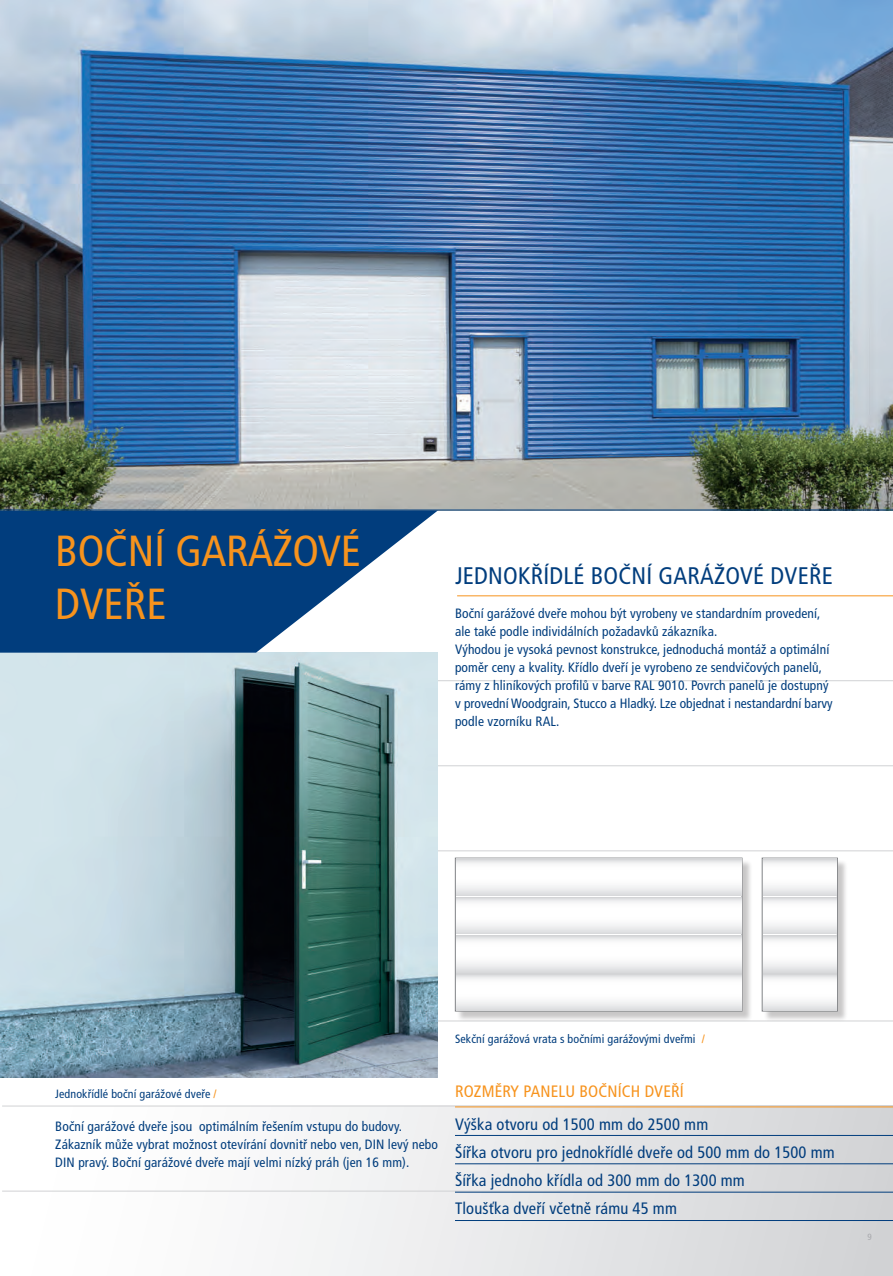
<style>
.page{position:relative;width:893px;height:1276px;background:#fff}
.page>*{position:absolute;margin:0;border:0;box-sizing:border-box;transform-origin:0 0}
.t1{font:condensed 43.5px/52.2px "Frutiger CE";color:#f7931d}
.t2{font:condensed 24px "Frutiger CE";letter-spacing:.01em;color:#013d7d}
.t3{font:condensed 16.5px/27.8px "Frutiger CE";letter-spacing:.01em;color:#013d7d}
.t4{font:condensed 16.5px "Frutiger CE";letter-spacing:.01em;color:#f7931d}
.t5{font:condensed 13.5px/18px "Frutiger CE";letter-spacing:.01em;color:#013d7d}
.t6{font:condensed 12px "Frutiger CE";letter-spacing:.01em;color:#013d7d}
.t7{font:condensed 9px "Frutiger CE";color:#a8a9ad}
.s1{color:#f7931d}
</style>
<div class="page">
<img style="left:0;top:0;width:893px;height:509px">
<div style="left:2px;top:1106px;width:891px;height:170px;background:linear-gradient(to right,#fff,#d2d4d7)"></div>
<hr style="left:2px;top:680px;width:891px;height:1px;background:#d1d2d4">
<hr style="left:2px;top:765px;width:891px;height:1px;background:#d1d2d4">
<hr style="left:2px;top:850px;width:891px;height:1px;background:#d1d2d4">
<hr style="left:2px;top:1020px;width:891px;height:1px;background:#d1d2d4">
<hr style="left:2px;top:1105px;width:891px;height:1px;background:#d1d2d4">
<hr style="left:2px;top:1190px;width:891px;height:1px;background:#d1d2d4">
<hr style="left:457px;top:595px;width:436px;height:1px;background:#f7931d">
<hr style="left:455px;top:1106px;width:438px;height:1px;background:#f7931d">
<hr style="left:455px;top:1135px;width:438px;height:1px;background:#013d7d">
<hr style="left:455px;top:1163px;width:438px;height:1px;background:#013d7d">
<hr style="left:455px;top:1192px;width:438px;height:1px;background:#013d7d">
<hr style="left:455px;top:1220px;width:438px;height:1px;background:#013d7d">
<div style="left:456px;top:859px;width:297px;height:163px;background:#231f20;opacity:.25"></div>
<div style="left:455px;top:857px;width:287px;height:154px;background:linear-gradient(to right,#d7d8da,#d7d8da);border:1px solid #808285"></div>
<svg style="left:456px;top:974px;width:285px;height:36px"></svg>
<svg style="left:456px;top:935px;width:285px;height:37px"></svg>
<svg style="left:456px;top:897px;width:285px;height:36px"></svg>
<svg style="left:456px;top:858px;width:285px;height:37px"></svg>
<div style="left:763px;top:859px;width:85px;height:163px;background:#231f20;opacity:.25"></div>
<div style="left:762px;top:857px;width:76px;height:154px;background:linear-gradient(to right,#d7d8da,#d7d8da);border:1px solid #808285"></div>
<svg style="left:763px;top:974px;width:73px;height:36px"></svg>
<svg style="left:763px;top:935px;width:73px;height:37px"></svg>
<svg style="left:763px;top:897px;width:73px;height:36px"></svg>
<svg style="left:763px;top:858px;width:73px;height:37px"></svg>
<img style="left:0;top:652px;width:438px;height:426px">
<hr style="left:0;top:509px;width:893px;height:1px;background:#013d7d">
<svg style="left:0;top:510px;width:438px;height:142px;fill:#013d7d"></svg>
<h1 class="t1" style="left:55px;top:526px;width:307px">BOČNÍ GARÁŽOVÉ<br>DVEŘE</h1>
<h2 class="t2" style="left:455px;top:562px;width:379px">JEDNOKŘÍDLÉ BOČNÍ GARÁŽOVÉ DVEŘE</h2>
<p class="t5" style="left:455px;top:605px;width:379px">Boční garážové dveře mohou být vyrobeny ve standardním provedení, ale také podle individálních požadavků zákazníka.<br>Výhodou je vysoká pevnost konstrukce, jednoduchá montáž a optimální poměr ceny a kvality. Křídlo dveří je vyrobeno ze sendvičových panelů, rámy z hliníkových profilů v barve RAL 9010. Povrch panelů je dostupný v provední Woodgrain, Stucco a Hladký. Lze objednat i nestandardní barvy podle vzorníku RAL.</p>
<p class="t6" style="left:55px;top:1087px;width:163px">Jednokřídlé boční garážové dveře <span class="s1">/</span></p>
<p class="t5" style="left:55px;top:1117px;width:384px">Boční garážové dveře jsou optimálním řešením vstupu do budovy.<br>Zákazník může vybrat možnost otevírání dovnitř nebo ven, DIN levý nebo<br>DIN pravý. Boční garážové dveře mají velmi nízký práh (jen 16 mm).</p>
<p class="t6" style="left:455px;top:1031px;width:251px">Sekční garážová vrata s bočními garážovými dveřmi <span class="s1">/</span></p>
<p class="t4" style="left:455px;top:1082px;width:230px">ROZMĚRY PANELU BOČNÍCH DVEŘÍ</p>
<p class="t3" style="left:455px;top:1111px;width:381px">Výška otvoru od 1500 mm do 2500 mm<br>Šířka otvoru pro jednokřídlé dveře od 500 mm do 1500 mm Šířka jednoho křídla od 300 mm do 1300 mm<br>Tloušťka dveří včetně rámu 45 mm</p>
<p class="t7" style="left:867px;top:1232px;width:6px">9</p>
</div>
